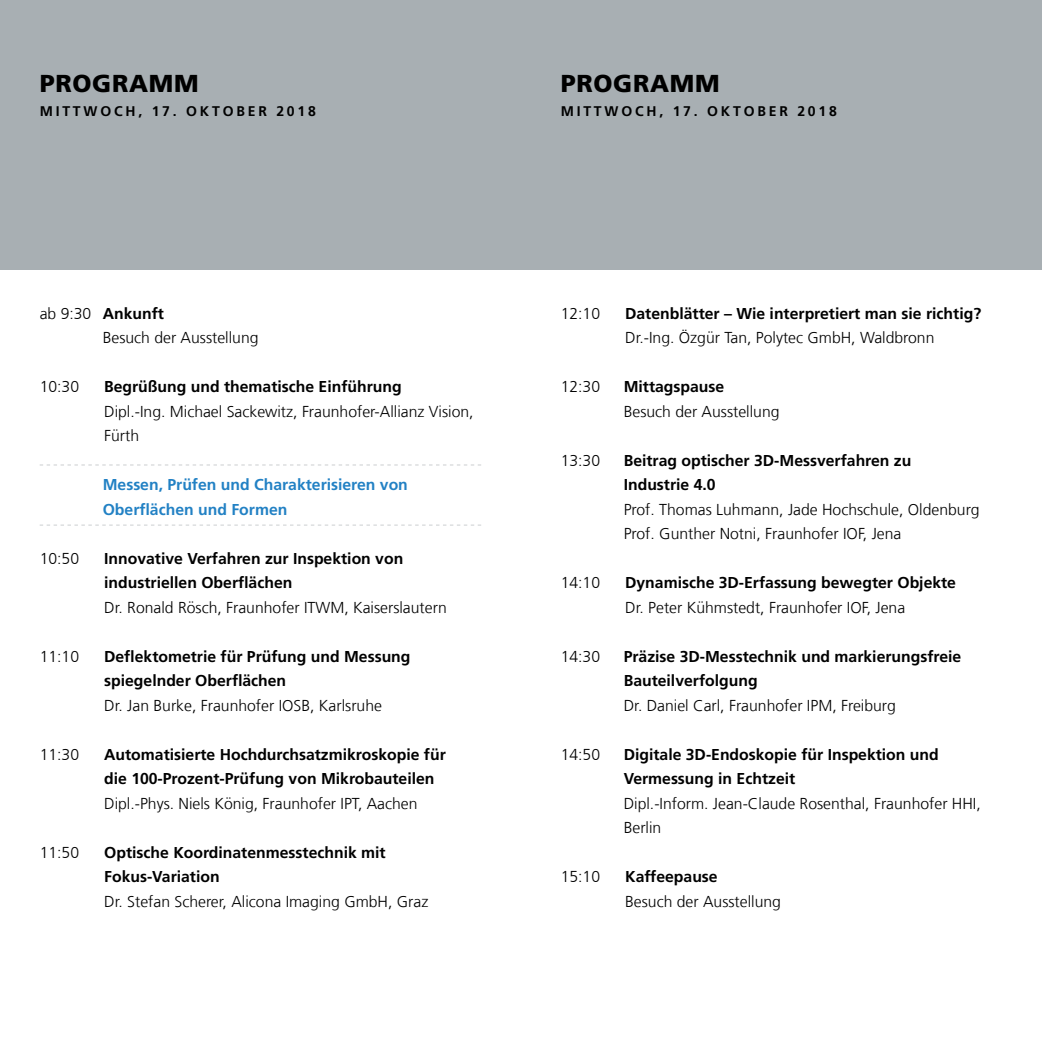
<style>
.page{position:relative;width:1042px;height:1042px;background:#fff}
.page>*{position:absolute;margin:0;border:0;box-sizing:border-box;transform-origin:0 0}
.t1{font:900 24.5px "Frutiger LT Com";letter-spacing:.03em;color:#000}
.t2{font:300 15.75px/24.5px "Frutiger LT Com";color:#000}
.t3{font:700 15.75px/24.5px "Frutiger LT Com";color:#000}
.t4{font:700 15.75px/24.5px "Frutiger LT Com";color:#2281c4}
.t5{font:700 14px "Frutiger LT Com";letter-spacing:.2em;color:#000}
.s1{font-weight:700}
</style>
<div class="page">
<svg style="left:40px;top:464px;width:441px;height:1px"></svg>
<svg style="left:40px;top:525px;width:441px;height:1px"></svg>
<div style="left:0;top:0;width:546px;height:269px;background:#a8afb3"></div>
<div style="left:496px;top:0;width:546px;height:269px;background:#a8afb3"></div>
<h1 class="t1" style="left:40px;top:69px;width:160px">PROGRAMM</h1>
<p class="t5" style="left:40px;top:103px;width:278px">Mittwoc h, 17. Oktober 2018</p>
<p class="t2" style="left:103px;top:301px;width:157px;text-indent:-63px">ab 9:30 <span class="s1">Ankunft<br></span>Besuch der Ausstellung</p>
<p class="t2" style="left:40px;top:375px;width:41px">10:30</p>
<p class="t3" style="left:104px;top:374px;width:299px">Begrüßung und thematische Einführung</p>
<p class="t2" style="left:104px;top:399px;width:371px">Dipl.-Ing. Michael Sackewitz, Fraunhofer-Allianz Vision,<br>Fürth</p>
<p class="t4" style="left:103px;top:472px;width:307px">Messen, Prüfen und Charakterisieren von<br>Oberflächen und Formen</p>
<p class="t2" style="left:40px;top:546px;width:41px">10:50</p>
<p class="t3" style="left:104px;top:546px;width:301px">Innovative Verfahren zur Inspektion von industriellen Oberflächen</p>
<p class="t2" style="left:104px;top:595px;width:344px">Dr. Ronald Rösch, Fraunhofer ITWM, Kaiserslautern</p>
<p class="t2" style="left:40px;top:644px;width:41px">11:10</p>
<p class="t3" style="left:104px;top:644px;width:308px">Deflektometrie für Prüfung und Messung spiegelnder Oberflächen</p>
<p class="t2" style="left:104px;top:693px;width:279px">Dr. Jan Burke, Fraunhofer IOSB, Karlsruhe</p>
<p class="t2" style="left:40px;top:742px;width:41px">11:30</p>
<p class="t3" style="left:104px;top:742px;width:343px">Automatisierte Hochdurchsatzmikroskopie für die 100-Prozent-Prüfung von Mikrobauteilen</p>
<p class="t2" style="left:104px;top:791px;width:315px">Dipl.-Phys. Niels König, Fraunhofer IPT, Aachen</p>
<p class="t2" style="left:40px;top:840px;width:41px">11:50</p>
<p class="t3" style="left:104px;top:840px;width:283px">Optische Koordinatenmesstechnik mit<br>Fokus-Variation</p>
<p class="t2" style="left:104px;top:889px;width:326px">Dr. Stefan Scherer, Alicona Imaging GmbH, Graz</p>
<h1 class="t1" style="left:561px;top:69px;width:160px">PROGRAMM</h1>
<p class="t5" style="left:561px;top:103px;width:278px">Mittwoc h, 17. Oktober 2018</p>
<p class="t2" style="left:561px;top:301px;width:41px">12:10</p>
<p class="t3" style="left:625px;top:301px;width:357px">Datenblätter – Wie interpretiert man sie richtig?</p>
<p class="t2" style="left:625px;top:326px;width:311px">Dr.-Ing. Özgür Tan, Polytec GmbH, Waldbronn</p>
<p class="t2" style="left:561px;top:375px;width:41px">12:30</p>
<p class="t3" style="left:624px;top:374px;width:102px">Mittagspause</p>
<p class="t2" style="left:624px;top:399px;width:157px">Besuch der Ausstellung</p>
<p class="t2" style="left:561px;top:448px;width:41px">13:30</p>
<p class="t3" style="left:624px;top:448px;width:289px">Beitrag optischer 3D-Messverfahren zu</p>
<p class="t3" style="left:561px;top:472px;width:35px">I</p>
<p class="t3" style="left:628px;top:472px;width:89px">ndustrie 4.0</p>
<p class="t2" style="left:624px;top:497px;width:357px">Prof. Thomas Luhmann, Jade Hochschule, Oldenburg<br>Prof. Gunther Notni, Fraunhofer IOF, Jena</p>
<p class="t2" style="left:561px;top:571px;width:41px">14:10</p>
<p class="t3" style="left:625px;top:571px;width:332px">Dynamische 3D-Erfassung bewegter Objekte</p>
<p class="t2" style="left:625px;top:595px;width:282px">Dr. Peter Kühmstedt, Fraunhofer IOF, Jena</p>
<p class="t2" style="left:561px;top:644px;width:41px">14:30</p>
<p class="t3" style="left:624px;top:644px;width:339px">Präzise 3D-Messtechnik und markierungsfreie</p>
<p class="t3" style="left:561px;top:669px;width:37px">B</p>
<p class="t3" style="left:633px;top:669px;width:126px">auteilverfolgung</p>
<p class="t2" style="left:624px;top:693px;width:274px">Dr. Daniel Carl, Fraunhofer IPM, Freiburg</p>
<p class="t2" style="left:561px;top:742px;width:41px">14:50</p>
<p class="t3" style="left:624px;top:742px;width:317px">Digitale 3D-Endoskopie für Inspektion und<br>Vermessung in Echtzeit</p>
<p class="t2" style="left:624px;top:791px;width:359px">Dipl.-Inform. Jean-Claude Rosenthal, Fraunhofer HHI,<br>Berlin</p>
<p class="t2" style="left:561px;top:865px;width:41px">15:10</p>
<p class="t3" style="left:625px;top:865px;width:94px">Kaffeepause</p>
<p class="t2" style="left:625px;top:889px;width:157px">Besuch der Ausstellung</p>
</div>
